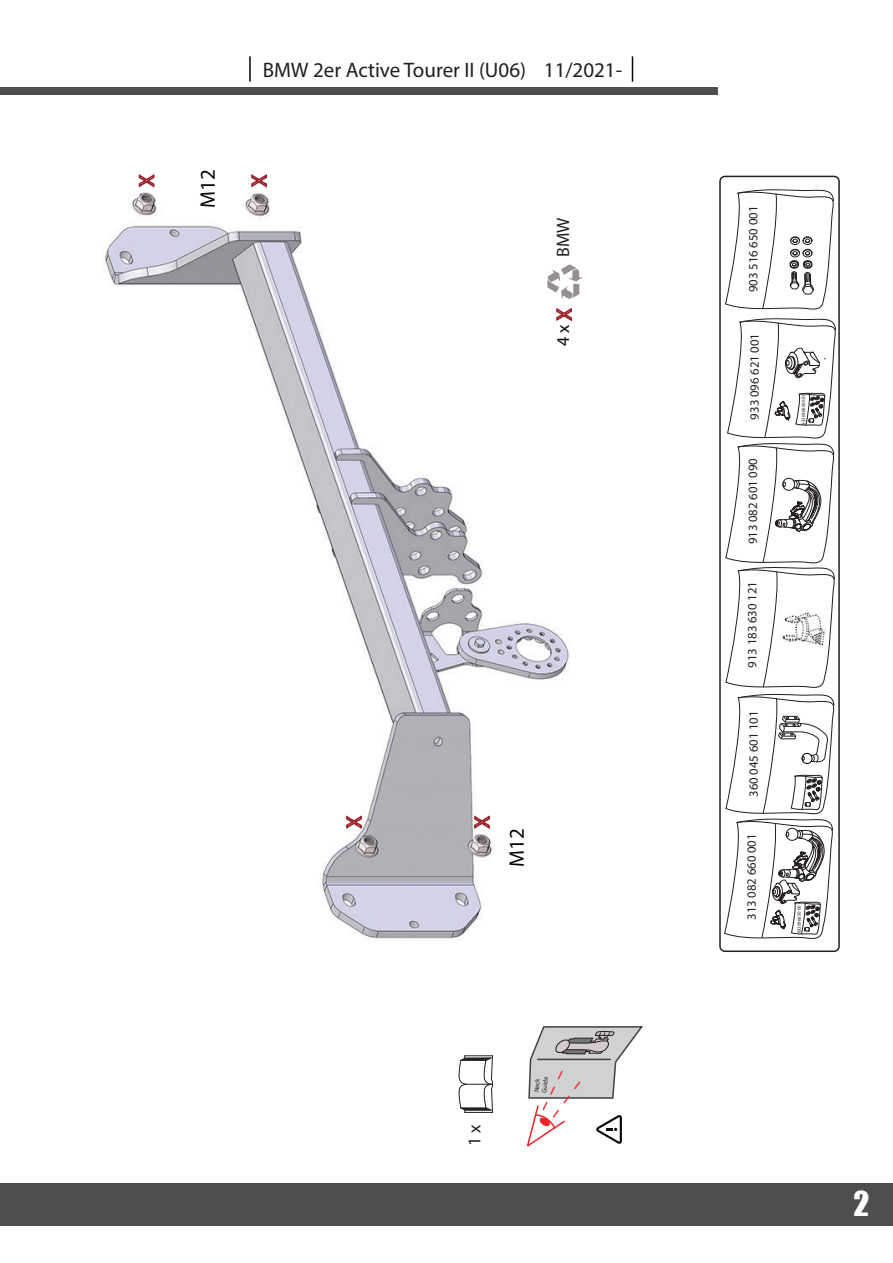
<style>
.page{position:relative;width:893px;height:1263px;background:#fff}
.page>*{position:absolute;margin:0;border:0;box-sizing:border-box;transform-origin:0 0}
.t1{font:31.5px "Impact";color:#fff}
.t2{font:21px "Myriad Pro";color:#211e1e}
.t3{font:21px "Myriad Pro";color:#050504}
.t4{font:18px "Myriad Pro";color:#231f20}
.t5{font:18px "Myriad Pro";color:#050504}
.t6{font:12.75px "Myriad Pro";color:#231f20}
.t7{font:6.6px/7.9px "Myriad Pro";color:#201d1e}
.t8{font:4.8px "Myriad Pro";color:#231f20}
</style>
<div class="page">
<img style="left:105px;top:192px;width:464px;height:747px">
<div style="left:0;top:1183px;width:893px;height:43px;background:#4f4d4d"></div>
<div style="left:0;top:87px;width:717px;height:7px;background:#4f4d4d"></div>
<div style="left:719px;top:176px;width:121px;height:776px;border:2px solid #231f20;border-radius:5px"></div>
<svg style="left:526px;top:1026px;width:117px;height:121px"></svg>
<svg style="left:459px;top:1055px;width:34px;height:58px"></svg>
<svg style="left:473px;top:814px;width:18px;height:16px"></svg>
<svg style="left:547px;top:264px;width:36px;height:35px"></svg>
<svg style="left:345px;top:814px;width:18px;height:16px"></svg>
<svg style="left:555px;top:306px;width:17px;height:17px"></svg>
<svg style="left:138px;top:174px;width:17px;height:14px"></svg>
<svg style="left:251px;top:174px;width:16px;height:14px"></svg>
<hr style="left:249px;top:56px;width:2px;height:26px;background:#050504">
<svg style="left:632px;top:56px;width:1px;height:26px"></svg>
<svg style="left:724px;top:187px;width:116px;height:755px"></svg>
<h2 class="t3" style="left:195px;top:208px;width:40px;rotate:-90deg">M12</h2>
<h2 class="t2" style="left:263px;top:57px;width:361px">BMW 2er Active Tourer II (U06) 11/2021-</h2>
<h3 class="t4" style="left:552px;top:257px;width:41px;rotate:-90deg">BMW</h3>
<h3 class="t5" style="left:552px;top:346px;width:23px;rotate:-90deg">4 x</h3>
<h2 class="t3" style="left:504px;top:867px;width:40px;rotate:-90deg">M12</h2>
<h3 class="t4" style="left:463px;top:1146px;width:23px;rotate:-90deg">1 x</h3>
<p class="t7" style="left:532px;top:1092px;width:18px;rotate:-85deg">Neck<br>Guide</p>
<p class="t6" style="left:745px;top:292px;width:88px;rotate:-90deg">903 516 650 001</p>
<p class="t6" style="left:747px;top:419px;width:88px;rotate:-90deg">933 096 621 001</p>
<p class="t6" style="left:745px;top:544px;width:88px;rotate:-90deg">913 082 601 090</p>
<p class="t6" style="left:744px;top:668px;width:88px;rotate:-90deg">913 183 630 121</p>
<p class="t6" style="left:746px;top:797px;width:88px;rotate:-90deg">360 045 601 101</p>
<p class="t6" style="left:744px;top:920px;width:88px;rotate:-90deg">313 082 660 001</p>
<p class="t8" style="left:801px;top:424px;width:32px;rotate:-90deg">933096650 001</p>
<p class="t8" style="left:796px;top:933px;width:32px;rotate:-90deg">933096650 001</p>
<h1 class="t1" style="left:853px;top:1179px;width:17px">2</h1>
</div>
